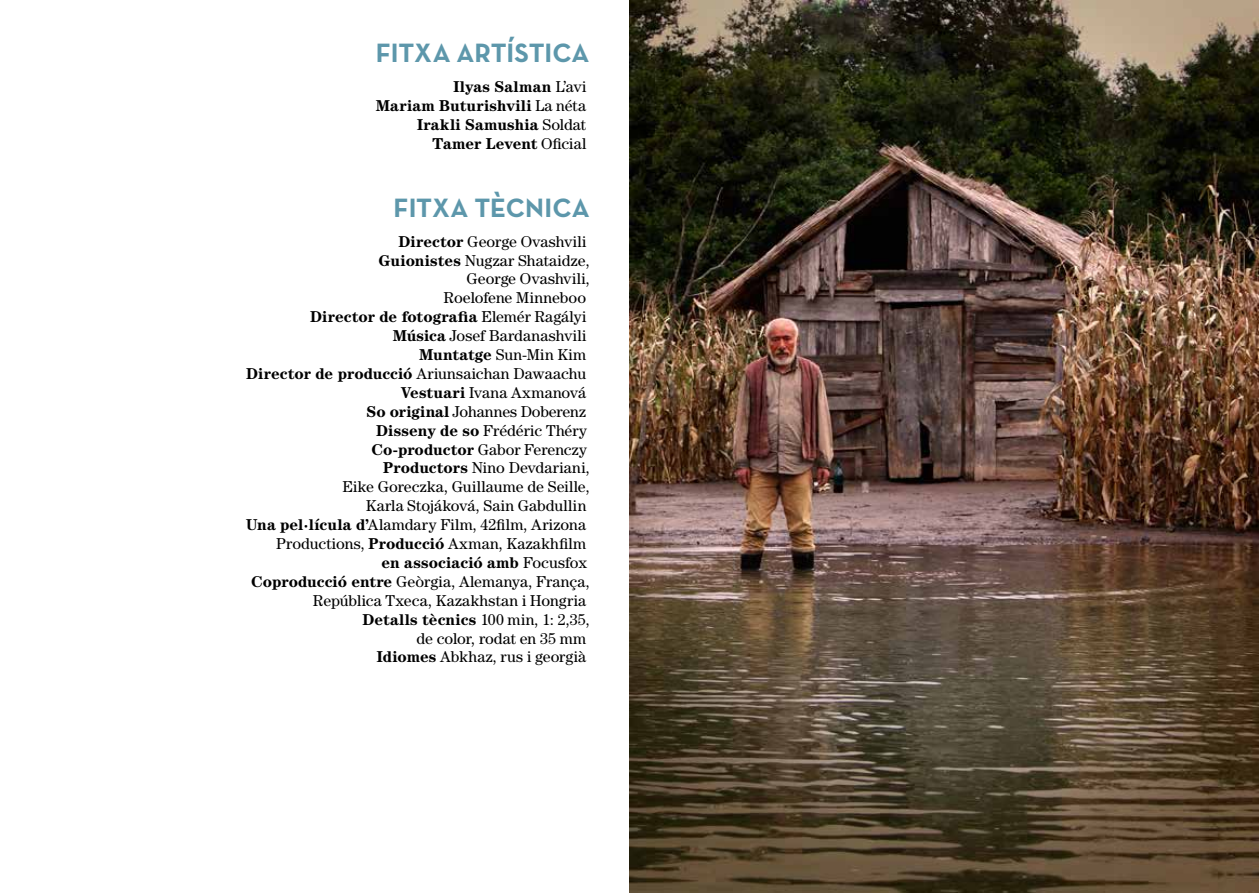
<style>
.page{position:relative;width:1259px;height:893px;background:#fff}
.page>*{position:absolute;margin:0;border:0;box-sizing:border-box;transform-origin:0 0}
.t1{font:27px "Neutra Text Bold SC";letter-spacing:-.005em;color:#5d97ab}
.t2{font:15.75px/18.9px "Century";letter-spacing:.005em;color:#000;text-align:right}
.t3{font:700 15.75px/18.9px "Century";letter-spacing:.01em;color:#000;text-align:right}
.s1{font-weight:400}
.s2{font-weight:700}
</style>
<div class="page">
<img style="left:629px;top:1px;width:630px;height:891px">
<h1 class="t1" style="left:376px;top:36px;width:215px">FITXA ARTÍSTICA</h1>
<p class="t3" style="left:376px;top:77px;width:212px">Ilyas Salman <span class="s1">L’avi<br></span>Mariam Buturishvili <span class="s1">La néta<br></span>Irakli Samushia <span class="s1">Soldat<br></span>Tamer Levent <span class="s1">Oficial</span></p>
<h1 class="t1" style="left:393px;top:191px;width:197px">FITXA TÈCNI CA</h1>
<p class="t2" style="left:246px;top:231px;width:345px"><span class="s2">Director</span> George Ovashvili<br><span class="s2">Guionistes</span> Nugzar Shataidze,<br>George Ovashvili,<br>Roelofene Minneboo<br><span class="s2">Director de fotografia</span> Elemér Ragályi<br><span class="s2">Música</span> Josef Bardanashvili<br><span class="s2">Muntatge</span> Sun-Min Kim<br><span class="s2">Director de producció</span> Ariunsaichan Dawaachu<br><span class="s2">Vestuari</span> Ivana Axmanová<br><span class="s2">So original</span> Johannes Doberenz<br><span class="s2">Disseny de so</span> Frédéric Théry<br><span class="s2">Co-productor</span> Gabor Ferenczy<br><span class="s2">Productors</span> Nino Devdariani,<br>Eike Goreczka, Guillaume de Seille,<br>Karla Stojáková, Sain Gabdullin<br><span class="s2">Una pel·lícula d’</span>Alamdary Film, 42film, Arizona<br>Productions, <span class="s2">Producció</span> Axman, Kazakhfilm<br><span class="s2">en associació amb</span> Focusfox<br><span class="s2">Coproducció entre</span> Geòrgia, Alemanya, França,<br>República Txeca, Kazakhstan i Hongria<br><span class="s2">Detalls tècnics</span> 100 min, 1: 2,35,<br>de color, rodat en 35 mm<br><span class="s2">Idiomes</span> Abkhaz, rus i georgià</p>
</div>
